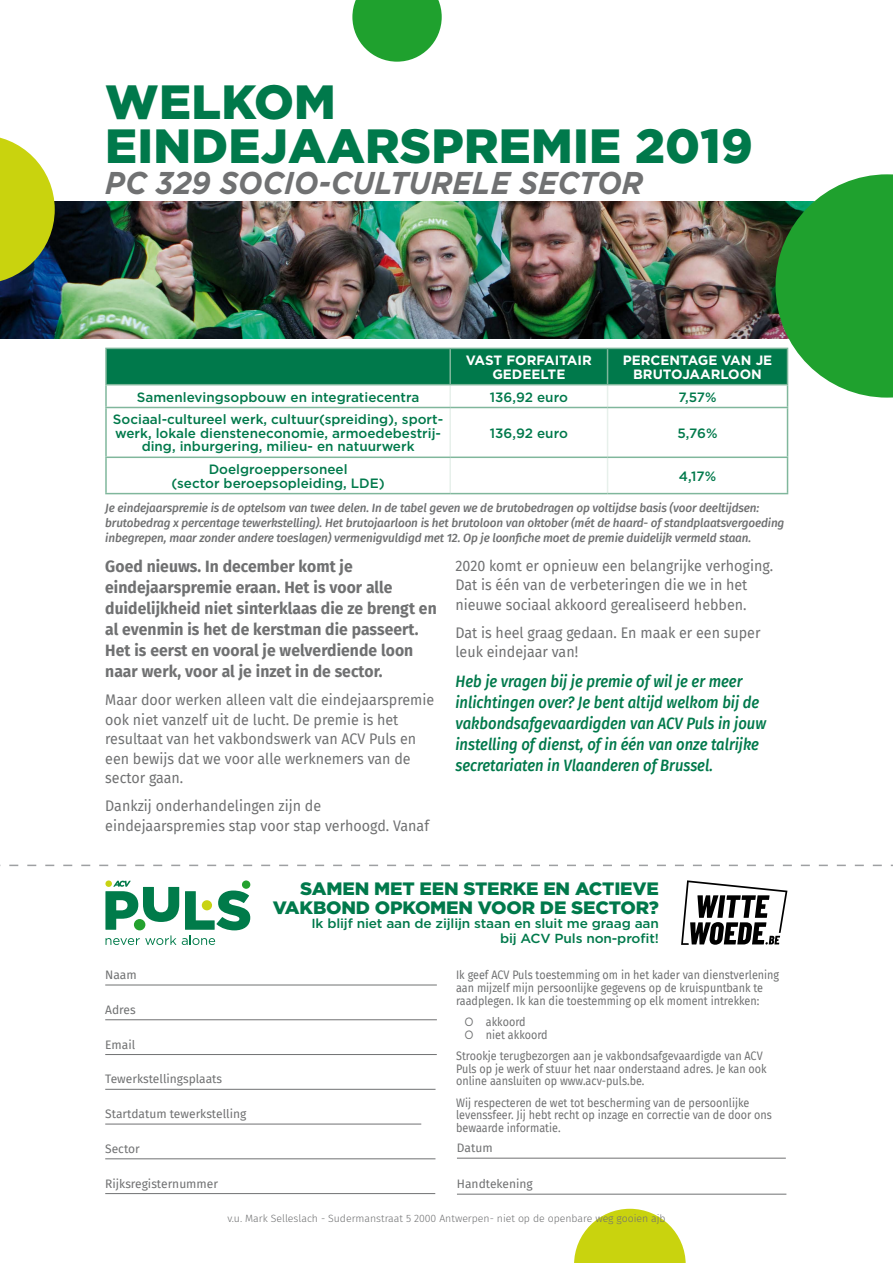
<style>
.page{position:relative;width:893px;height:1263px;background:#fff}
.page>*{position:absolute;margin:0;border:0;box-sizing:border-box;transform-origin:0 0}
.t1{font:900 48px/43.5px "Gotham";letter-spacing:.005em;color:#00794b}
.t2{font:italic 700 31.5px "Gotham";letter-spacing:.005em;color:#707172;scale:.93 1}
.t3{font:900 18px/19.2px "Gotham";letter-spacing:-.01em;color:#00794b;text-align:right;scale:1.04 1}
.t4{font:700 16.5px/21px "Fira Sans";letter-spacing:.005em;color:#707172;scale:.95 1}
.t5{font:italic 500 16.5px/21px "Fira Sans";color:#00794b;scale:.9 1}
.t6{font:15px/19.5px "Fira Sans";color:#707172;scale:.95 1}
.t7{font:500 13.5px/13.5px "Gotham";color:#00794b;text-align:center}
.t8{font:700 13.5px/13.5px "Gotham";color:#fff;text-align:center}
.t9{font:500 13.2px/14.4px "Gotham";letter-spacing:-.01em;color:#00794b;text-align:right;scale:1.04 1}
.t10{font:12px/12.8px "Fira Sans";color:#707172;scale:.9 1}
.t11{font:italic 500 12px/15px "Fira Sans";letter-spacing:-.01em;color:#707172}
.t12{font:12px "Fira Sans";color:#707172}
.t13{font:300 10.5px "Fira Sans";color:#707172}
.s1{font-family:"Gotham"}
</style>
<div class="page">
<img style="left:0;top:202px;width:106px;height:136px">
<hr style="left:105px;top:985px;width:332px;height:1px;background:#707172">
<hr style="left:105px;top:1019px;width:332px;height:1px;background:#707172">
<hr style="left:105px;top:1054px;width:332px;height:1px;background:#707172">
<hr style="left:105px;top:1089px;width:331px;height:1px;background:#707172">
<hr style="left:105px;top:1124px;width:316px;height:1px;background:#707172">
<hr style="left:105px;top:1158px;width:330px;height:1px;background:#707172">
<hr style="left:105px;top:1193px;width:330px;height:1px;background:#707172">
<hr style="left:457px;top:1158px;width:329px;height:1px;background:#707172">
<hr style="left:457px;top:1194px;width:329px;height:1px;background:#707172">
<svg style="left:0;top:865px;width:893px;height:1px"></svg>
<svg style="left:681px;top:880px;width:106px;height:65px"></svg>
<svg style="left:0;top:137px;width:55px;height:147px;background:#b3c03a"></svg>
<svg style="left:352px;top:0;width:90px;height:62px"></svg>
<svg style="left:574px;top:1209px;width:112px;height:54px"></svg>
<svg style="left:105px;top:881px;width:145px;height:64px"></svg>
<svg style="left:107px;top:408px;width:680px;height:85px"></svg>
<hr style="left:607px;top:408px;width:1px;height:48px;background:#e7f0eb">
<hr style="left:607px;top:458px;width:1px;height:35px;background:#e7f0eb">
<hr style="left:449px;top:408px;width:2px;height:48px;background:#e7f0eb">
<hr style="left:449px;top:458px;width:2px;height:35px;background:#e7f0eb">
<hr style="left:105px;top:384px;width:345px;height:1px;background:#80b79c">
<hr style="left:105px;top:407px;width:345px;height:1px;background:#80b79c">
<hr style="left:450px;top:407px;width:158px;height:1px;background:#80b79c">
<hr style="left:608px;top:407px;width:180px;height:1px;background:#80b79c">
<hr style="left:105px;top:348px;width:345px;height:1px;background:#80b79c">
<hr style="left:105px;top:349px;width:2px;height:35px;background:#80b79c">
<hr style="left:105px;top:385px;width:2px;height:22px;background:#80b79c">
<img style="left:106px;top:174px;width:787px;height:233px">
<hr style="left:105px;top:408px;width:2px;height:48px;background:#80b79c">
<hr style="left:787px;top:408px;width:1px;height:48px;background:#80b79c">
<hr style="left:105px;top:456px;width:345px;height:2px;background:#80b79c">
<hr style="left:105px;top:458px;width:2px;height:35px;background:#80b79c">
<hr style="left:450px;top:456px;width:158px;height:2px;background:#80b79c">
<hr style="left:608px;top:456px;width:180px;height:2px;background:#80b79c">
<hr style="left:787px;top:458px;width:1px;height:35px;background:#80b79c">
<hr style="left:105px;top:493px;width:345px;height:1px;background:#80b79c">
<hr style="left:450px;top:493px;width:158px;height:1px;background:#80b79c">
<hr style="left:608px;top:493px;width:180px;height:1px;background:#80b79c">
<h1 class="t1" style="left:105px;top:80px;width:649px">WELKOM<br>EINDEJAARSPREMIE 2019</h1>
<h2 class="t2" style="left:105px;top:162px;width:580px">PC 329 SOCIO-CULTURELE SECTOR</h2>
<p class="t8" style="left:466px;top:354px;width:128px">VAST FORFAITAIR<br>GEDEELTE</p>
<p class="t8" style="left:623px;top:354px;width:151px">PERCENTAGE VAN JE<br>BRUTOJAARLOON</p>
<p class="t7" style="left:137px;top:390px;width:284px">Samenlevingsopbouw en integratiecentra</p>
<p class="t7" style="left:490px;top:390px;width:79px">136,92 euro</p>
<p class="t7" style="left:678px;top:390px;width:40px">7,57%</p>
<p class="t7" style="left:113px;top:413px;width:332px">Sociaal-cultureel werk, cultuur(spreiding), sport&shy;werk, lokale diensteneconomie, armoedebestrij&shy;ding, inburgering, milieu- en natuurwerk</p>
<p class="t7" style="left:490px;top:426px;width:79px">136,92 euro</p>
<p class="t7" style="left:677px;top:426px;width:42px">5,76%</p>
<p class="t7" style="left:171px;top:462px;width:215px">Doelgroeppersoneel<br>(sector beroepsopleiding, LDE)</p>
<p class="t7" style="left:679px;top:469px;width:39px">4,17%</p>
<p class="t11" style="left:105px;top:500px;width:681px">Je eindejaarspremie is de optelsom van twee delen. In de tabel geven we de brutobedragen op voltijdse basis (voor deeltijdsen: brutobedrag x percentage tewerkstelling). Het brutojaarloon is het brutoloon van oktober (mét de haard- of standplaatsvergoeding inbegrepen, maar zonder andere toeslagen) vermenigvuldigd met 12. Op je loonfiche moet de premie duidelijk vermeld staan.</p>
<p class="t4" style="left:105px;top:555px;width:350px">Goed nieuws. In december komt je eindejaarspremie eraan. Het is voor alle duidelijkheid niet sinterklaas die ze brengt en al evenmin is het de kerstman die passeert.<br>Het is eerst en vooral je welverdiende loon naar werk, voor al je inzet in de sector.</p>
<p class="t6" style="left:105px;top:690px;width:348px">Maar door werken alleen valt die eindejaarspremie ook niet vanzelf uit de lucht. De premie is het resultaat van het vakbondswerk van ACV Puls en een bewijs dat we voor alle werknemers van de sector gaan.</p>
<p class="t6" style="left:105px;top:796px;width:342px">Dankzij onderhandelingen zijn de eindejaarspremies stap voor stap verhoogd. Vanaf</p>
<p class="t6" style="left:455px;top:555px;width:336px">2020 komt er opnieuw een belangrijke verhoging.<br>Dat is één van de verbeteringen die we in het nieuwe sociaal akkoord gerealiseerd hebben.</p>
<p class="t6" style="left:455px;top:622px;width:323px">Dat is heel graag gedaan. En maak er een super leuk eindejaar van!</p>
<h3 class="t5" style="left:455px;top:670px;width:347px">Heb je vragen bij je premie of wil je er meer inlichtingen over? Je bent altijd welkom bij de vakbondsafgevaardigden van ACV Puls in jouw instelling of dienst, of in één van onze talrijke secretariaten in Vlaanderen of Brussel.</h3>
<p class="t12" style="left:105px;top:966px;width:33px">Naam</p>
<p class="t12" style="left:105px;top:1000px;width:32px">Adres</p>
<p class="t12" style="left:105px;top:1035px;width:32px">Email</p>
<p class="t12" style="left:105px;top:1070px;width:118px">Tewerkstellingsplaats</p>
<p class="t12" style="left:105px;top:1105px;width:143px">Startdatum tewerkstelling</p>
<p class="t12" style="left:105px;top:1139px;width:36px">Sector</p>
<p class="t12" style="left:105px;top:1174px;width:114px">Rijksregisternummer</p>
<h3 class="t3" style="left:273px;top:878px;width:373px">SAMEN MET EEN STERKE EN ACTIEVE<br>VAKBOND OPKOMEN VOOR DE SECTOR?</h3>
<p class="t9" style="left:311px;top:916px;width:336px">Ik blijf niet aan de zijlijn staan en sluit me graag aan bij ACV Puls non-profit!</p>
<p class="t10" style="left:456px;top:968px;width:360px">Ik geef ACV Puls toestemming om in het kader van dienstverlening aan mijzelf mijn persoonlijke gegevens op de kruispuntbank te raadplegen. Ik kan die toestemming op elk moment intrekken:</p>
<p class="t10" style="left:465px;top:1015px;width:94px"><span class="s1">O</span> akkoord<br><span class="s1">O</span> niet akkoord</p>
<p class="t10" style="left:456px;top:1049px;width:347px">Strookje terugbezorgen aan je vakbondsafgevaardigde van ACV<br>Puls op je werk of stuur het naar onderstaand adres. Je kan ook online aansluiten op www.acv-puls.be.</p>
<p class="t10" style="left:456px;top:1095px;width:352px">Wij respecteren de wet tot bescherming van de persoonlijke levenssfeer. Jij hebt recht op inzage en correctie van de door ons bewaarde informatie.</p>
<p class="t12" style="left:457px;top:1139px;width:37px">Datum</p>
<p class="t12" style="left:457px;top:1175px;width:77px">Handtekening</p>
<p class="t13" style="left:227px;top:1211px;width:440px">v.u. Mark Selleslach - Sudermanstraat 5 2000 Antwerpen- niet op de openbare weg gooien ajb</p>
</div>
